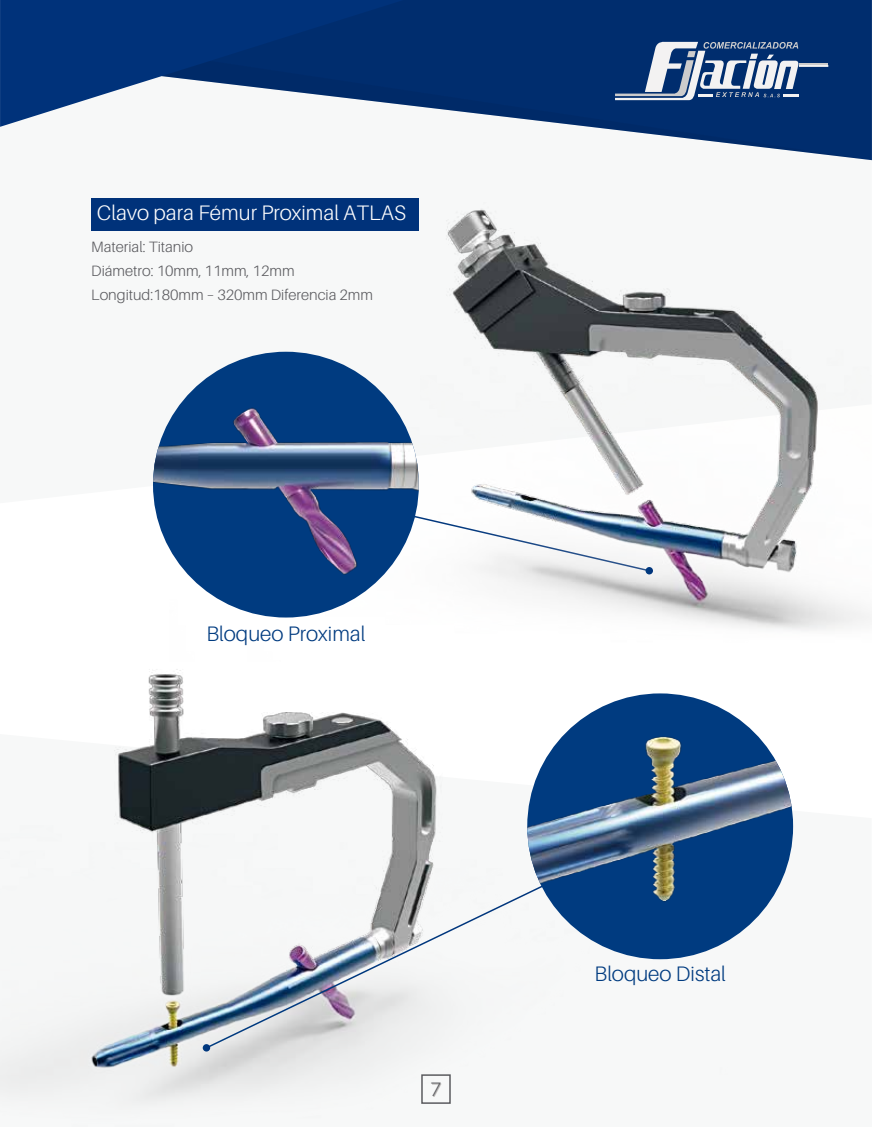
<style>
.page{position:relative;width:872px;height:1127px;background:#fff}
.page>*{position:absolute;margin:0;border:0;box-sizing:border-box;transform-origin:0 0}
.t1{font:300 21px "Aileron";color:#003b80}
.t2{font:300 21px "Aileron";color:#fff}
.t3{font:300 19.5px "Aileron";color:#5b5b5f}
.t4{font:300 15px/24.2px "Aileron";color:#5b5b5f}
</style>
<div class="page">
<svg style="left:0;top:0;width:210px;height:127px;fill:#00327a"></svg>
<svg style="left:210px;top:0;width:662px;height:160px;background:#002d6f"></svg>
<svg style="left:161px;top:61px;width:710px;height:99px;fill:#002d6e"></svg>
<svg style="left:615px;top:41px;width:213px;height:59px"></svg>
<img style="left:0;top:669px;width:727px;height:445px">
<svg style="left:204px;top:824px;width:465px;height:226px"></svg>
<img style="left:170px;top:202px;width:701px;height:429px">
<img style="left:153px;top:352px;width:266px;height:265px;border-radius:133px">
<img style="left:527px;top:693px;width:266px;height:266px;border-radius:133px">
<svg style="left:203px;top:1044px;width:7px;height:7px"></svg>
<img style="left:274px;top:483px;width:379px;height:91px">
<div style="left:91px;top:198px;width:328px;height:32px;background:#00327a"></div>
<h1 class="t2" style="left:97px;top:202px;width:311px">Clavo para Fémur Proximal ATLAS</h1>
<p class="t4" style="left:91px;top:234px;width:283px">Material: Titanio<br>Diámetro: 10mm, 11mm, 12mm<br>Longitud:180mm – 320mm Diferencia 2mm</p>
<h1 class="t1" style="left:206px;top:622px;width:160px">Bloqueo Proximal</h1>
<h2 class="t3" style="left:430px;top:1078px;width:12px">7</h2>
<h1 class="t1" style="left:594px;top:962px;width:133px">Bloqueo Distal</h1>
</div>
